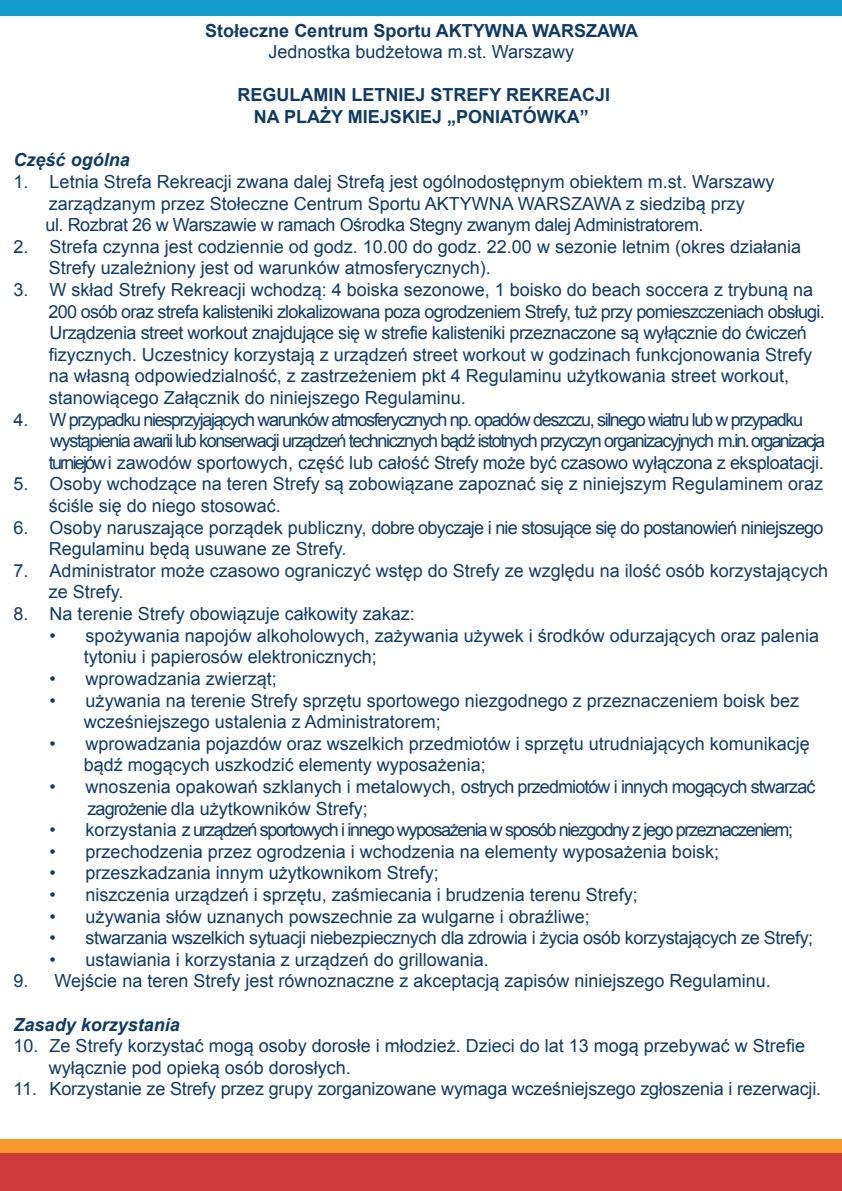
<style>
.page{position:relative;width:842px;height:1191px;background:#fff}
.page>*{position:absolute;margin:0;border:0;box-sizing:border-box;transform-origin:0 0}
.t1{font:18px/21.6px "Arial";color:#103b66}
.t2{font:18px/21.6px "Arial";letter-spacing:-.075em;color:#103b66}
.t3{font:700 18px/21.6px "Arial";color:#103b66;text-align:center}
.t4{font:18px "Arial";letter-spacing:-.025em;color:#103b66}
.t5{font:italic 700 18px "Arial";color:#103b66}
</style>
<div class="page">
<div style="left:0;top:1152px;width:842px;height:39px;background:#ce3b3d"></div>
<div style="left:0;top:1138px;width:842px;height:14px;background:#f7982c"></div>
<div style="left:0;top:0;width:842px;height:16px;background:#139bcc"></div>
<p class="t3" style="left:205px;top:20px;width:434px">Stołeczne Centrum Sportu AKTYWNA WARSZAWA</p>
<p class="t1" style="left:269px;top:41px;width:307px">Jednostka budżetowa m.st. Warszawy</p>
<p class="t3" style="left:237px;top:85px;width:374px">REGULAMIN LETNIEJ STREFY REKREACJI<br>NA PLAŻY MIEJSKIEJ „PONIATÓWKA”</p>
<p class="t5" style="left:14px;top:148px;width:118px">Część ogólna</p>
<p class="t1" style="left:46px;top:171px;width:730px;text-indent:-32px">1. Letnia Strefa Rekreacji zwana dalej Strefą jest ogólnodostępnym obiektem m.st. Warszawy zarządzanym przez Stołeczne Centrum Sportu AKTYWNA WARSZAWA z siedzibą przy<br>ul. Rozbrat 26 w Warszawie w ramach Ośrodka Stegny zwanym dalej Administratorem.</p>
<p class="t1" style="left:49px;top:236px;width:754px;text-indent:-35px">2. Strefa czynna jest codziennie od godz. 10.00 do godz. 22.00 w sezonie letnim (okres działania<br>Strefy uzależniony jest od warunków atmosferycznych).</p>
<p class="t1" style="left:49px;top:279px;width:778px;text-indent:-35px">3. W skład Strefy Rekreacji wchodzą: 4 boiska sezonowe, 1 boisko do beach soccera z trybuną na 200 osób oraz strefa kalisteniki zlokalizowana poza ogrodzeniem Strefy, tuż przy pomieszczeniach obsługi.<br>Urządzenia street workout znajdujące się w strefie kalisteniki przeznaczone są wyłącznie do ćwiczeń fizycznych. Uczestnicy korzystają z urządzeń street workout w godzinach funkcjonowania Strefy na własną odpowiedzialność, z zastrzeżeniem pkt 4 Regulaminu użytkowania street workout, stanowiącego Załącznik do niniejszego Regulaminu.</p>
<p class="t2" style="left:49px;top:409px;width:778px;text-indent:-35px">4. W przypadku niesprzyjających warunków atmosferycznych np. opadów deszczu, silnego wiatru lub w przypadku wystąpienia awarii lub konserwacji urządzeń technicznych bądź istotnych przyczyn organizacyjnych m.in. organizacja turniejów i zawodów sportowych, część lub całość Strefy może być czasowo wyłączona z eksploatacji.</p>
<p class="t1" style="left:49px;top:473px;width:776px;text-indent:-35px">5. Osoby wchodzące na teren Strefy są zobowiązane zapoznać się z niniejszym Regulaminem oraz ściśle się do niego stosować.</p>
<p class="t1" style="left:49px;top:517px;width:776px;text-indent:-35px">6. Osoby naruszające porządek publiczny, dobre obyczaje i nie stosujące się do postanowień niniejszego<br>Regulaminu będą usuwane ze Strefy.</p>
<p class="t1" style="left:49px;top:560px;width:781px;text-indent:-35px">7. Administrator może czasowo ograniczyć wstęp do Strefy ze względu na ilość osób korzystających ze Strefy.</p>
<p class="t1" style="left:14px;top:603px;width:403px">8. Na terenie Strefy obowiązuje całkowity zakaz:</p>
<p class="t1" style="left:84px;top:625px;width:737px;text-indent:-34px">• spożywania napojów alkoholowych, zażywania używek i środków odurzających oraz palenia tytoniu i papierosów elektronicznych;</p>
<p class="t1" style="left:50px;top:668px;width:229px">• wprowadzania zwierząt;</p>
<p class="t1" style="left:84px;top:689px;width:717px;text-indent:-34px">• używania na terenie Strefy sprzętu sportowego niezgodnego z przeznaczeniem boisk bez wcześniejszego ustalenia z Administratorem;</p>
<p class="t1" style="left:84px;top:733px;width:728px;text-indent:-34px">• wprowadzania pojazdów oraz wszelkich przedmiotów i sprzętu utrudniających komunikację bądź mogących uszkodzić elementy wyposażenia;</p>
<p class="t1" style="left:88px;top:776px;width:729px;text-indent:-38px">• wnoszenia opakowań szklanych i metalowych, ostrych przedmiotów i innych mogących stwarzać zagrożenie dla użytkowników Strefy;</p>
<p class="t2" style="left:50px;top:819px;width:745px">• korzystania z urządzeń sportowych i innego wyposażenia w sposób niezgodny z jego przeznaczeniem;</p>
<p class="t1" style="left:50px;top:841px;width:671px">• przechodzenia przez ogrodzenia i wchodzenia na elementy wyposażenia boisk;</p>
<p class="t1" style="left:50px;top:862px;width:391px">• przeszkadzania innym użytkownikom Strefy;</p>
<p class="t1" style="left:50px;top:884px;width:590px">• niszczenia urządzeń i sprzętu, zaśmiecania i brudzenia terenu Strefy;</p>
<p class="t1" style="left:50px;top:905px;width:542px">• używania słów uznanych powszechnie za wulgarne i obraźliwe;</p>
<p class="t4" style="left:50px;top:926px;width:765px">• stwarzania wszelkich sytuacji niebezpiecznych dla zdrowia i życia osób korzystających ze Strefy;</p>
<p class="t1" style="left:50px;top:949px;width:441px">• ustawiania i korzystania z urządzeń do grillowania.</p>
<p class="t1" style="left:14px;top:970px;width:758px">9. Wejście na teren Strefy jest równoznaczne z akceptacją zapisów niniejszego Regulaminu.</p>
<p class="t5" style="left:14px;top:1012px;width:168px">Zasady korzystania</p>
<p class="t1" style="left:49px;top:1035px;width:758px;text-indent:-35px">10. Ze Strefy korzystać mogą osoby dorosłe i młodzież. Dzieci do lat 13 mogą przebywać w Strefie wyłącznie pod opieką osób dorosłych.</p>
<p class="t1" style="left:14px;top:1078px;width:809px">11. Korzystanie ze Strefy przez grupy zorganizowane wymaga wcześniejszego zgłoszenia i rezerwacji.</p>
</div>
